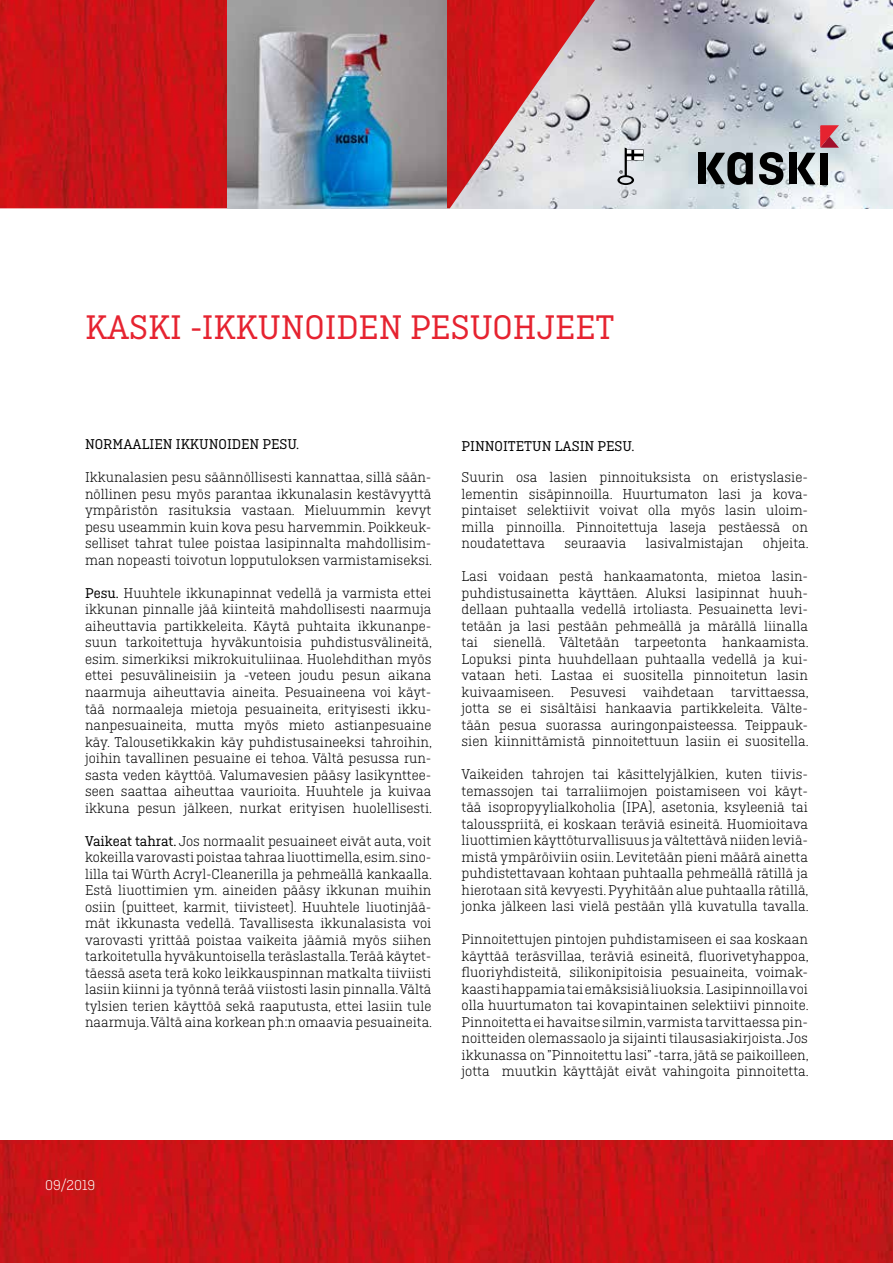
<style>
.page{position:relative;width:893px;height:1263px;background:#fff}
.page>*{position:absolute;margin:0;border:0;box-sizing:border-box;transform-origin:0 0}
.t1{font:36px "Ciutadella Slab";color:#e62330}
.t2{font:300 15px/16.5px "Ciutadella Slab";color:#000;text-align:justify}
.t3{font:15px "Ciutadella Slab";color:#000}
.t4{font:300 15px "Ciutadella Slab";color:#fff}
.s1{font-weight:400}
</style>
<div class="page">
<img style="left:0;top:1140px;width:893px;height:123px">
<img style="left:595px;top:0;width:298px;height:208px">
<img style="left:0;top:0;width:595px;height:208px">
<svg style="left:759px;top:152px;width:24px;height:33px"></svg>
<svg style="left:707px;top:152px;width:46px;height:33px;background:#565b5e"></svg>
<div style="left:699px;top:153px;width:7px;height:31px;background:#000"></div>
<svg style="left:797px;top:125px;width:42px;height:59px;background:#b3a2a9"></svg>
<div style="left:789px;top:153px;width:8px;height:31px;background:#000"></div>
<div style="left:820px;top:153px;width:7px;height:31px;background:#000"></div>
<svg style="left:617px;top:148px;width:27px;height:37px"></svg>
<h1 class="t1" style="left:85px;top:307px;width:531px">KASKI -IKKUNOIDEN PESUOHJEET</h1>
<p class="t3" style="left:85px;top:436px;width:216px">NORMAALIEN IKKUNOIDEN PESU.</p>
<p class="t2" style="left:85px;top:469px;width:349px">Ikkunalasien pesu säännöllisesti kannattaa, sillä sään&shy;nöllinen pesu myös parantaa ikkunalasin kestävyyttä ympäristön rasituksia vastaan. Mieluummin kevyt pesu useammin kuin kova pesu harvemmin. Poikkeuk&shy;selliset tahrat tulee poistaa lasipinnalta mahdollisim&shy;man nopeasti toivotun lopputuloksen varmistamiseksi.</p>
<p class="t2" style="left:85px;top:585px;width:349px"><span class="s1">Pesu.</span> Huuhtele ikkunapinnat vedellä ja varmista ettei ikkunan pinnalle jää kiinteitä mahdollisesti naarmuja aiheuttavia partikkeleita. Käytä puhtaita ikkunanpe&shy;suun tarkoitettuja hyväkuntoisia puhdistusvälineitä, esim. simerkiksi mikrokuituliinaa. Huolehdithan myös ettei pesuvälineisiin ja -veteen joudu pesun aikana naarmuja aiheuttavia aineita. Pesuaineena voi käyt&shy;tää normaaleja mietoja pesuaineita, erityisesti ikku&shy;nanpesuaineita, mutta myös mieto astianpesuaine käy. Talousetikkakin käy puhdistusaineeksi tahroihin, joihin tavallinen pesuaine ei tehoa. Vältä pesussa run&shy;sasta veden käyttöä. Valumavesien pääsy lasikynttee&shy;seen saattaa aiheuttaa vaurioita. Huuhtele ja kuivaa ikkuna pesun jälkeen, nurkat erityisen huolellisesti.</p>
<p class="t2" style="left:85px;top:832px;width:349px"><span class="s1">Vaikeat tahrat.</span> Jos normaalit pesuaineet eivät auta, voit kokeilla varovasti poistaa tahraa liuottimella, esim. sino&shy;lilla tai Würth Acryl-Cleanerilla ja pehmeällä kankaalla.<br>Estä liuottimien ym. aineiden pääsy ikkunan muihin osiin (puitteet, karmit, tiivisteet). Huuhtele liuotinjää&shy;mät ikkunasta vedellä. Tavallisesta ikkunalasista voi varovasti yrittää poistaa vaikeita jäämiä myös siihen tarkoitetulla hyväkuntoisella teräslastalla. Terää käytet&shy;täessä aseta terä koko leikkauspinnan matkalta tiiviisti lasiin kiinni ja työnnä terää viistosti lasin pinnalla. Vältä tylsien terien käyttöä sekä raaputusta, ettei lasiin tule naarmuja. Vältä aina korkean ph:n omaavia pesuaineita.</p>
<p class="t3" style="left:462px;top:437px;width:174px">PINNOITETUN LASIN PESU.</p>
<p class="t2" style="left:462px;top:469px;width:348px">Suurin osa lasien pinnoituksista on eristyslasie&shy;lementin sisäpinnoilla. Huurtumaton lasi ja kova&shy;pintaiset selektiivit voivat olla myös lasin uloim&shy;milla pinnoilla. Pinnoitettuja laseja pestäessä on noudatettava</p>
<p class="t2" style="left:565px;top:535px;width:63px">seuraavia</p>
<p class="t2" style="left:646px;top:535px;width:99px">lasivalmistajan</p>
<p class="t2" style="left:763px;top:535px;width:47px">ohjeita.</p>
<p class="t2" style="left:462px;top:568px;width:349px">Lasi voidaan pestä hankaamatonta, mietoa lasin&shy;puhdistusainetta käyttäen. Aluksi lasipinnat huuh&shy;dellaan puhtaalla vedellä irtoliasta. Pesuainetta levi&shy;tetään ja lasi pestään pehmeällä ja märällä liinalla tai sienellä. Vältetään tarpeetonta hankaamista.<br>Lopuksi pinta huuhdellaan puhtaalla vedellä ja kui&shy;vataan heti. Lastaa ei suositella pinnoitetun lasin kuivaamiseen. Pesuvesi vaihdetaan tarvittaessa, jotta se ei sisältäisi hankaavia partikkeleita. Välte&shy;tään pesua suorassa auringonpaisteessa. Teippauk&shy;sien kiinnittämistä pinnoitettuun lasiin ei suositella.</p>
<p class="t2" style="left:462px;top:766px;width:349px">Vaikeiden tahrojen tai käsittelyjälkien, kuten tiivis&shy;temassojen tai tarraliimojen poistamiseen voi käyt&shy;tää isopropyylialkoholia (IPA), asetonia, ksyleeniä tai talousspriitä, ei koskaan teräviä esineitä. Huomioitava liuottimien käyttöturvallisuus ja vältettävä niiden leviä&shy;mistä ympäröiviin osiin. Levitetään pieni määrä ainetta puhdistettavaan kohtaan puhtaalla pehmeällä rätillä ja hierotaan sitä kevyesti. Pyyhitään alue puhtaalla rätillä, jonka jälkeen lasi vielä pestään yllä kuvatulla tavalla.</p>
<p class="t2" style="left:462px;top:931px;width:349px">Pinnoitettujen pintojen puhdistamiseen ei saa koskaan käyttää teräsvillaa, teräviä esineitä, fluorivetyhappoa, fluoriyhdisteitä, silikonipitoisia pesuaineita, voimak&shy;kaasti happamia tai emäksisiä liuoksia. Lasipinnoilla voi olla huurtumaton tai kovapintainen selektiivi pinnoite.<br>Pinnoitetta ei havaitse silmin, varmista tarvittaessa pin&shy;noitteiden olemassaolo ja sijainti tilausasiakirjoista. Jos ikkunassa on ”Pinnoitettu lasi” -tarra, jätä se paikoilleen, jotta muutkin käyttäjät eivät vahingoita pinnoitetta.</p>
<p class="t4" style="left:45px;top:1177px;width:52px">09/2019</p>
</div>
